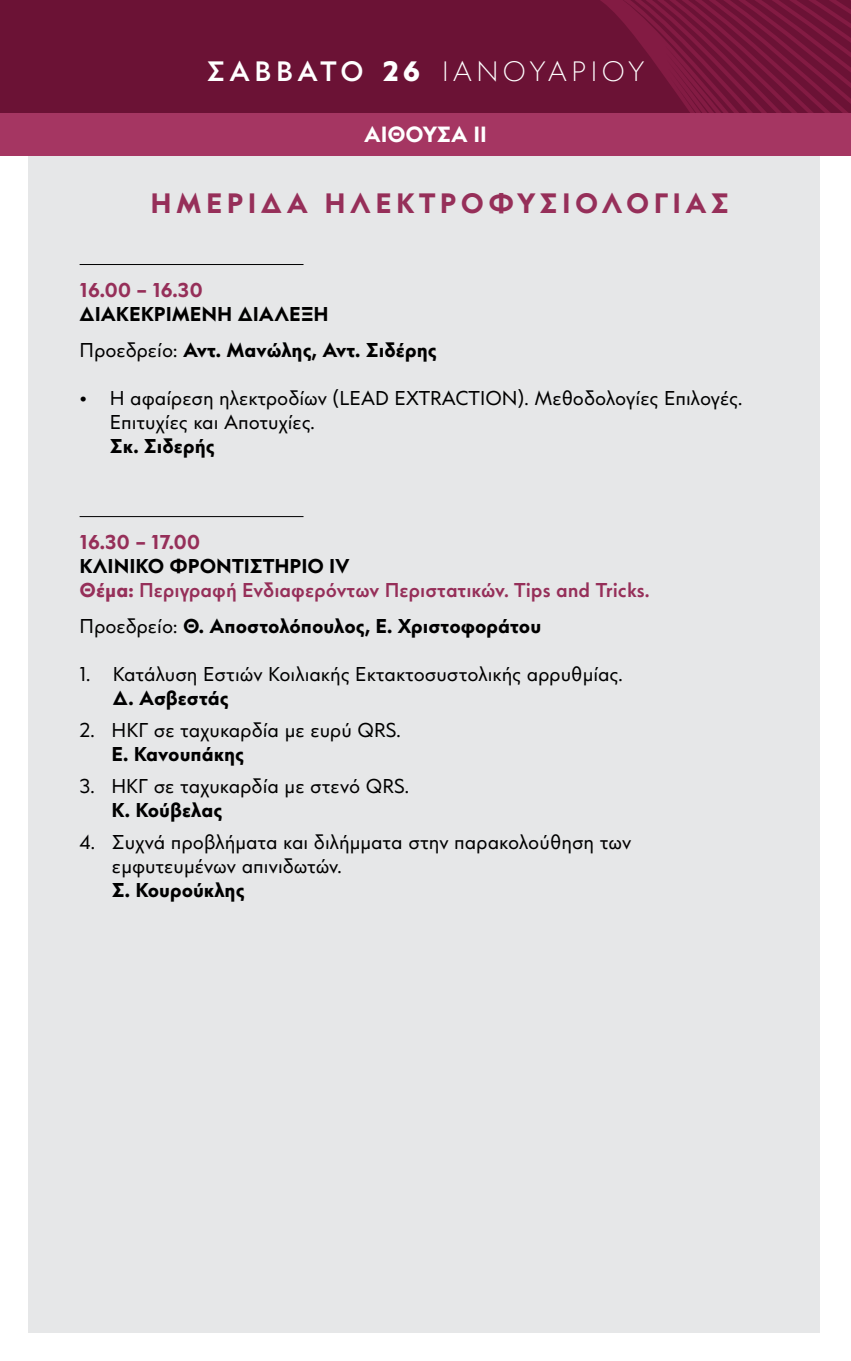
<style>
.page{position:relative;width:851px;height:1361px;background:#fff}
.page>*{position:absolute;margin:0;border:0;box-sizing:border-box;transform-origin:0 0}
.t1{font:700 28px "CF Panoptik";letter-spacing:.16em;color:#962f59}
.t2{font:300 28px "CF Panoptik";letter-spacing:.16em;color:#fff}
.t3{font:700 22px "CF Panoptik";color:#fff}
.t4{font:20px/24px "CF Panoptik";color:#000}
.t5{font:700 20px/36px "CF Panoptik";color:#000}
.t6{font:500 20px/24px "CF Panoptik";color:#962f59}
.t7{font:700 20px "CF Panoptik";letter-spacing:-.01em;color:#962f59}
.s1{font-weight:500}
.s2{font-weight:800}
.s3{font-weight:400}
.s4{font-weight:700;color:#000}
.s5{font-weight:700}
</style>
<div class="page">
<div style="left:28px;top:142px;width:791px;height:1190px;background:#e6e7e8"></div>
<hr style="left:80px;top:264px;width:223px;height:1px;background:#000">
<hr style="left:80px;top:516px;width:223px;height:1px;background:#000">
<div style="left:0;top:0;width:850px;height:113px;background:#6b1235"></div>
<svg style="left:600px;top:0;width:251px;height:113px"></svg>
<div style="left:0;top:113px;width:850px;height:43px;background:#a53662"></div>
<h1 class="t2" style="left:207px;top:54px;width:439px"><span class="s1">ΣΑΒΒΑΤΟ</span> <span class="s2">26</span> ΙΑΝΟΥΑΡΊ ΟΥ</h1>
<p class="t3" style="left:364px;top:120px;width:124px">ΑΙΘΟΥΣΑ ΙΙ</p>
<h1 class="t1" style="left:150px;top:185px;width:580px">ΗΜΕΡΙΔΑ ΗΛΕΚΤΡΟΦΥΣΙΟΛΟΓΙΑΣ</h1>
<p class="t7" style="left:80px;top:277px;width:125px">16.00 – 16.30</p>
<p class="t5" style="left:80px;top:297px;width:358px">ΔΙΑΚΕΚΡΙΜΕΝΗ ΔΙΑΛΕΞΗ<br><span class="s3">Προεδρείο:</span> Αντ. Μανώλης, Αντ. Σιδέρης</p>
<p class="t4" style="left:110px;top:386px;width:634px;text-indent:-30px">• Η αφαίρεση ηλεκτροδίων (LEAD EXTRACTION). Μεθοδολογίες Επιλογές.<br>Επιτυχίες και Αποτυχίες.</p>
<p class="t5" style="left:110px;top:429px;width:106px">Σκ. Σιδερής</p>
<p class="t7" style="left:80px;top:529px;width:122px">16.30 – 17.00</p>
<p class="t6" style="left:80px;top:555px;width:571px"><span class="s4">ΚΛΙΝΙΚΟ ΦΡΟΝΤΙΣΤΗΡΙΟ ΙV<br></span><span class="s5">Θέμα:</span> Περιγραφή Ενδιαφερόντων Περιστατικών. Tips and Tricks.</p>
<p class="t5" style="left:80px;top:609px;width:463px"><span class="s3">Προεδρείο:</span> Θ. Αποστολόπουλος, Ε. Χριστοφοράτου</p>
<p class="t4" style="left:80px;top:662px;width:544px">1. Κατάλυση Εστιών Κοιλιακής Εκτακτοσυστολικής αρρυθμίας.</p>
<p class="t5" style="left:113px;top:681px;width:117px">Δ. Ασβεστάς</p>
<p class="t4" style="left:80px;top:718px;width:322px">2. ΗΚΓ σε ταχυκαρδία με ευρύ QRS.</p>
<p class="t5" style="left:112px;top:737px;width:134px">E. Κανουπάκης</p>
<p class="t4" style="left:80px;top:774px;width:331px">3. ΗΚΓ σε ταχυκαρδία με στενό QRS.</p>
<p class="t5" style="left:111px;top:793px;width:112px">Κ. Κούβελας</p>
<p class="t4" style="left:112px;top:830px;width:520px;text-indent:-32px">4. Συχνά προβλήματα και διλήμματα στην παρακολούθηση των εμφυτευμένων απινιδωτών.</p>
<p class="t5" style="left:112px;top:873px;width:134px">Σ. Κουρούκλης</p>
</div>
